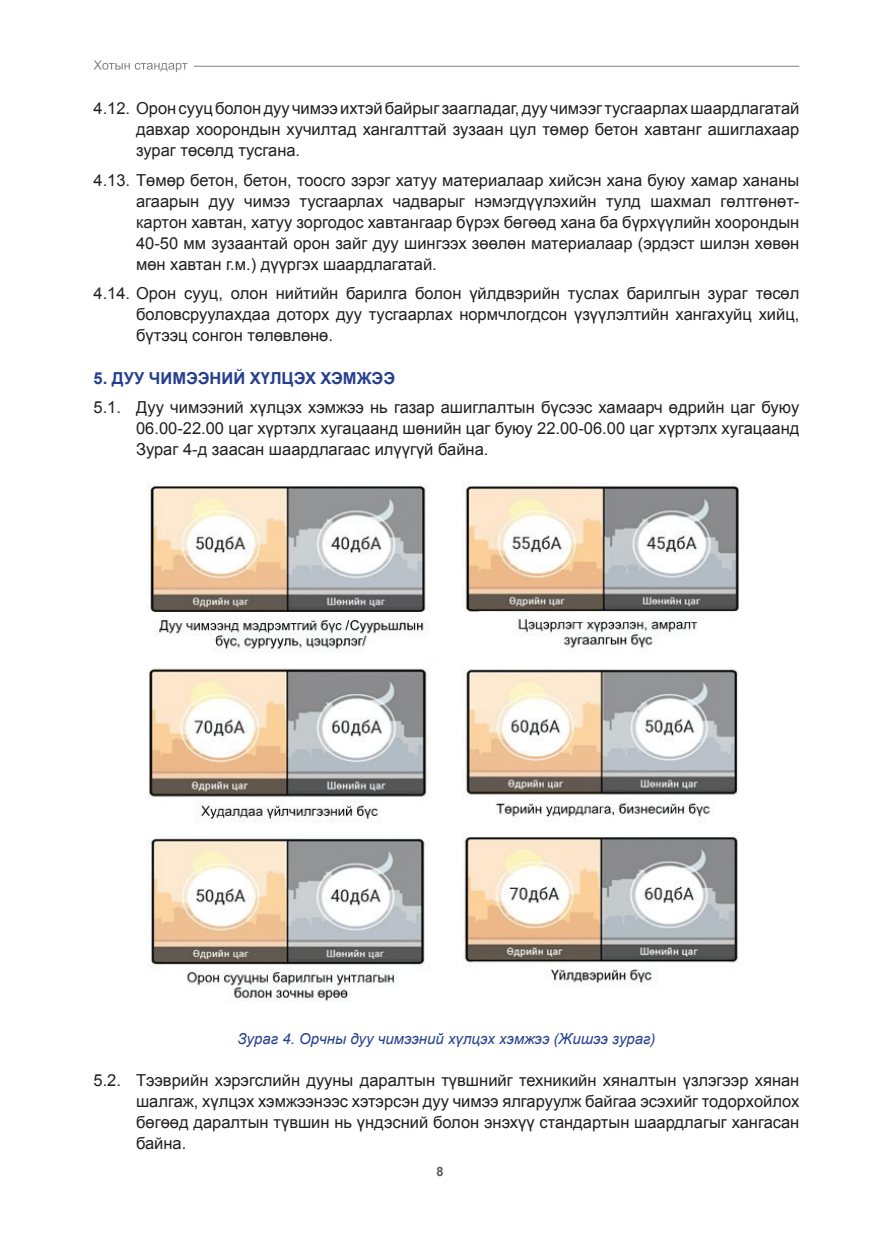
<style>
.page{position:relative;width:893px;height:1234px;background:#fff}
.page>*{position:absolute;margin:0;border:0;box-sizing:border-box;transform-origin:0 0}
.t1{font:16.5px/21px "Mogul Arial";color:#231f20;text-align:justify}
.t2{font:700 16.5px "Mogul Arial";color:#253f8e}
.t3{font:italic 15px "Mogul Arial";color:#253f8e}
.t4{font:700 12.75px "Mogul Arial";color:#57585a}
</style>
<div class="page">
<svg style="left:94px;top:60px;width:93px;height:12px"></svg>
<hr style="left:194px;top:66px;width:605px;height:1px;background:#808285">
<img style="left:147px;top:483px;width:592px;height:518px">
<p class="t1" style="left:136px;top:98px;width:665px;text-indent:-43px">4.12. Орон сууц болон дуу чимээ ихтэй байрыг заагладаг, дуу чимээг тусгаарлах шаардлагатай давхар хоорондын хучилтад хангалттай зузаан цул төмөр бетон хавтанг ашиглахаар зураг төсөлд тусгана.</p>
<p class="t1" style="left:136px;top:169px;width:665px;text-indent:-43px">4.13. Төмөр бетон, бетон, тоосго зэрэг хатуу материалаар хийсэн хана буюу хамар хананы агаарын дуу чимээ тусгаарлах чадварыг нэмэгдүүлэхийн тулд шахмал гөлтгөнөт&shy;картон хавтан, хатуу зоргодос хавтангаар бүрэх бөгөөд хана ба бүрхүүлийн хоорондын 40-50 мм зузаантай орон зайг дуу шингээх зөөлөн материалаар (эрдэст шилэн хөвөн мөн хавтан г.м.) дүүргэх шаардлагатай.</p>
<p class="t1" style="left:136px;top:283px;width:665px;text-indent:-43px">4.14. Орон сууц, олон нийтийн барилга болон үйлдвэрийн туслах барилгын зураг төсөл боловсруулахдаа доторх дуу тусгаарлах нормчлогдсон үзүүлэлтийн хангахуйц хийц, бүтээц сонгон төлөвлөнө.</p>
<p class="t2" style="left:94px;top:367px;width:303px">5. ДУУ ЧИМЭЭНИЙ ХҮЛЦЭХ ХЭМЖЭЭ</p>
<p class="t1" style="left:136px;top:397px;width:665px;text-indent:-43px">5.1. Дуу чимээний хүлцэх хэмжээ нь газар ашиглалтын бүсээс хамаарч өдрийн цаг буюу 06.00-22.00 цаг хүртэлх хугацаанд шөнийн цаг буюу 22.00-06.00 цаг хүртэлх хугацаанд Зураг 4-д заасан шаардлагаас илүүгүй байна.</p>
<p class="t3" style="left:237px;top:1028px;width:420px">Зураг 4. Орчны дуу чимээний хүлцэх хэмжээ (Жишээ зураг)</p>
<p class="t1" style="left:136px;top:1069px;width:665px;text-indent:-43px">5.2. Тээврийн хэрэгслийн дууны даралтын түвшнийг техникийн хяналтын үзлэгээр хянан шалгаж, хүлцэх хэмжээнээс хэтэрсэн дуу чимээ ялгаруулж байгаа эсэхийг тодорхойлох бөгөөд даралтын түвшин нь үндэсний болон энэхүү стандартын шаардлагыг хангасан байна.</p>
<p class="t4" style="left:437px;top:1163px;width:9px">8</p>
</div>
